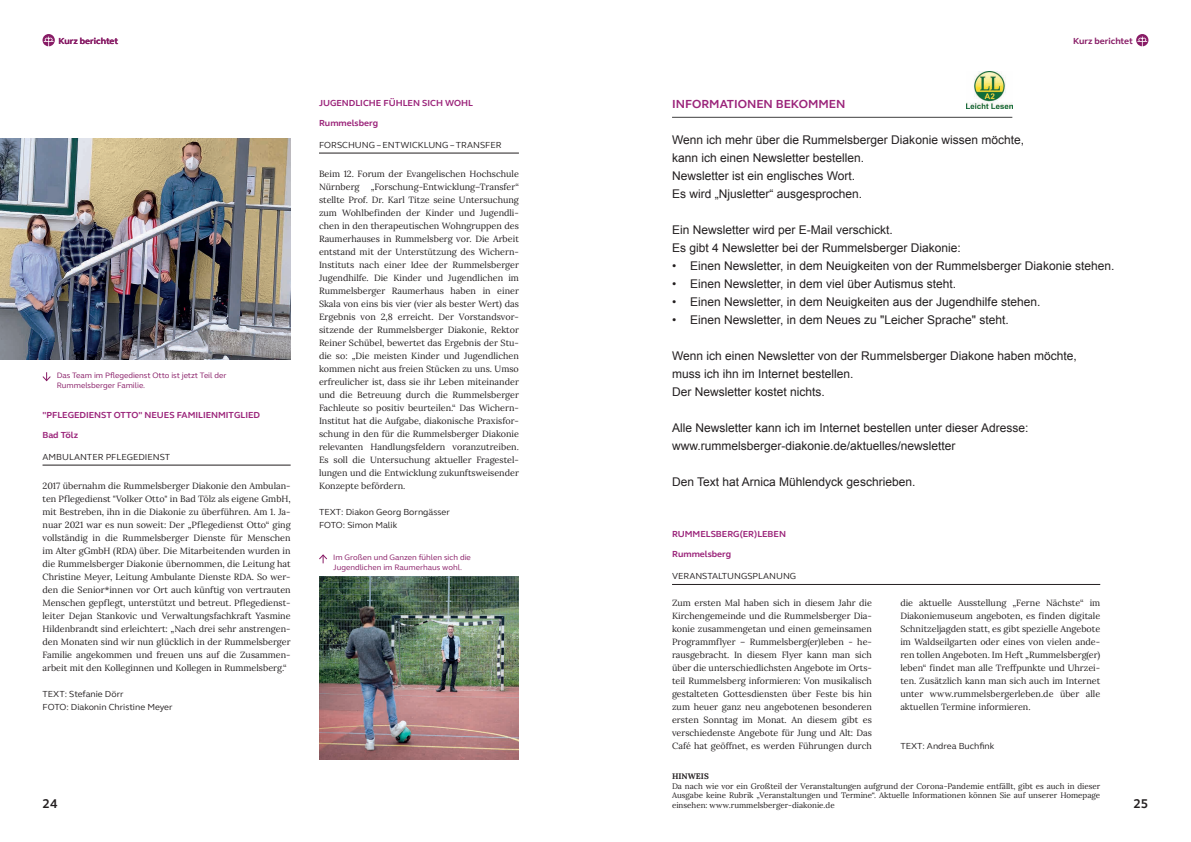
<style>
.page{position:relative;width:1191px;height:842px;background:#fff}
.page>*{position:absolute;margin:0;border:0;box-sizing:border-box;transform-origin:0 0}
.t1{font:700 13px "FS Elliot";color:#231f20}
.t2{font:12px/18px "Arial";color:#231f20}
.t3{font:700 12px "FS Elliot";color:#9b247a}
.t4{font:9px/13px "Lora";color:#231f20;text-align:justify}
.t5{font:9px/13px "FS Elliot";color:#231f20}
.t6{font:700 9px "FS Elliot";color:#9b247a}
.t7{font:700 9px "FS Elliot";color:#881c66}
.t8{font:8px/9.6px "Lora";color:#231f20;text-align:justify}
.t9{font:8px/9.6px "FS Elliot";color:#881c66}
.t10{font:700 8px "Lora";color:#231f20}
</style>
<div class="page">
<hr style="left:672px;top:117px;width:340px;height:1px;background:#3e3e3f">
<img style="left:967px;top:71px;width:45px;height:37px">
<hr style="left:43px;top:465px;width:248px;height:1px;background:#231f20">
<hr style="left:319px;top:153px;width:200px;height:1px;background:#231f20">
<hr style="left:672px;top:584px;width:428px;height:1px;background:#231f20">
<img style="left:0;top:138px;width:291px;height:221px">
<svg style="left:42px;top:372px;width:9px;height:10px"></svg>
<img style="left:319px;top:577px;width:200px;height:182px">
<svg style="left:319px;top:554px;width:8px;height:9px"></svg>
<svg style="left:43px;top:34px;width:12px;height:12px"></svg>
<svg style="left:1136px;top:34px;width:12px;height:12px"></svg>
<p class="t7" style="left:58px;top:34px;width:61px">Kurz berichtet</p>
<p class="t7" style="left:1073px;top:34px;width:61px">Kurz berichtet</p>
<p class="t9" style="left:57px;top:371px;width:171px">Das Team im Pflegedienst Otto ist jetzt Teil der<br>Rummelsberger Familie.</p>
<p class="t6" style="left:43px;top:409px;width:219px">"PFLEGEDIENST OTTO" NEUES FAMILIENMITGLIED</p>
<p class="t6" style="left:43px;top:429px;width:37px">Bad Tölz</p>
<p class="t5" style="left:43px;top:450px;width:129px">AMBULANTER PFLEGEDIENST</p>
<p class="t4" style="left:43px;top:479px;width:250px">2017 übernahm die Rummelsberger Diakonie den Ambulan&shy;ten Pflegedienst "Volker Otto" in Bad Tölz als eigene GmbH, mit Bestreben, ihn in die Diakonie zu überführen. Am 1. Ja&shy;nuar 2021 war es nun soweit: Der „Pflegedienst Otto“ ging vollständig in die Rummelsberger Dienste für Menschen im Alter gGmbH (RDA) über. Die Mitarbeitenden wurden in die Rummelsberger Diakonie übernommen, die Leitung hat Christine Meyer, Leitung Ambulante Dienste RDA. So wer&shy;den die Senior*innen vor Ort auch künftig von vertrauten Menschen gepflegt, unterstützt und betreut. Pflegedienst&shy;leiter Dejan Stankovic und Verwaltungsfachkraft Yasmine Hildenbrandt sind erleichtert: „Nach drei sehr anstrengen&shy;den Monaten sind wir nun glücklich in der Rummelsberger Familie angekommen und freuen uns auf die Zusammen&shy;arbeit mit den Kolleginnen und Kollegen in Rummelsberg.“</p>
<p class="t5" style="left:43px;top:687px;width:132px">TEXT: Stefanie Dörr<br>FOTO: Diakonin Christine Meyer</p>
<p class="t6" style="left:319px;top:97px;width:155px">JUGENDLICHE FÜHLEN SICH WOHL</p>
<p class="t6" style="left:319px;top:117px;width:61px">Rummelsberg</p>
<p class="t5" style="left:319px;top:138px;width:184px">FORSCHUNG – ENTWICKLUNG – TRANSFER</p>
<p class="t4" style="left:319px;top:167px;width:201px">Beim 12. Forum der Evangelischen Hochschule Nürnberg „Forschung-Entwicklung–Transfer“ stellte Prof. Dr. Karl Titze seine Untersuchung zum Wohlbefinden der Kinder und Jugendli&shy;chen in den therapeutischen Wohngruppen des Raumerhauses in Rummelsberg vor. Die Arbeit entstand mit der Unterstützung des Wichern-Instituts nach einer Idee der Rummelsberger Jugendhilfe. Die Kinder und Jugendlichen im Rummelsberger Raumerhaus haben in einer Skala von eins bis vier (vier als bester Wert) das Ergebnis von 2,8 erreicht. Der Vorstandsvor&shy;sitzende der Rummelsberger Diakonie, Rektor Reiner Schübel, bewertet das Ergebnis der Stu&shy;die so: „Die meisten Kinder und Jugendlichen kommen nicht aus freien Stücken zu uns. Umso erfreulicher ist, dass sie ihr Leben miteinander und die Betreuung durch die Rummelsberger Fachleute so positiv beurteilen.“ Das Wichern-Institut hat die Aufgabe, diakonische Praxisfor&shy;schung in den für die Rummelsberger Diakonie relevanten Handlungsfeldern voranzutreiben.<br>Es soll die Untersuchung aktueller Fragestel&shy;lungen und die Entwicklung zukunftsweisender Konzepte befördern.</p>
<p class="t5" style="left:319px;top:505px;width:132px">TEXT: Diakon Georg Borngässer<br>FOTO: Simon Malik</p>
<p class="t9" style="left:333px;top:553px;width:139px">Im Großen und Ganzen fühlen sich die<br>Jugendlichen im Raumerhaus wohl.</p>
<h2 class="t3" style="left:672px;top:96px;width:175px">INFORMATIONEN BEKOMMEN</h2>
<h2 class="t2" style="left:672px;top:131px;width:353px">Wenn ich mehr über die Rummelsberger Diakonie wissen möchte, kann ich einen Newsletter bestellen.<br>Newsletter ist ein englisches Wort.<br>Es wird „Njusletter“ ausgesprochen.</h2>
<h2 class="t2" style="left:672px;top:221px;width:290px">Ein Newsletter wird per E-Mail verschickt.<br>Es gibt 4 Newsletter bei der Rummelsberger Diakonie:</h2>
<h2 class="t2" style="left:672px;top:257px;width:444px">• Einen Newsletter, in dem Neuigkeiten von der Rummelsberger Diakonie stehen.</h2>
<h2 class="t2" style="left:672px;top:275px;width:286px">• Einen Newsletter, in dem viel über Autismus steht.</h2>
<h2 class="t2" style="left:672px;top:293px;width:370px">• Einen Newsletter, in dem Neuigkeiten aus der Jugendhilfe stehen.</h2>
<h2 class="t2" style="left:672px;top:311px;width:338px">• Einen Newsletter, in dem Neues zu "Leicher Sprache" steht.</h2>
<h2 class="t2" style="left:672px;top:347px;width:406px">Wenn ich einen Newsletter von der Rummelsberger Diakone haben möchte, muss ich ihn im Internet bestellen.<br>Der Newsletter kostet nichts.</h2>
<h2 class="t2" style="left:672px;top:419px;width:358px">Alle Newsletter kann ich im Internet bestellen unter dieser Adresse: www.rummelsberger-diakonie.de/aktuelles/newsletter</h2>
<h2 class="t2" style="left:672px;top:473px;width:245px">Den Text hat Arnica Mühlendyck geschrieben.</h2>
<p class="t6" style="left:672px;top:528px;width:115px">RUMMELSBERG(ER)LEBEN</p>
<p class="t6" style="left:672px;top:548px;width:61px">Rummelsberg</p>
<p class="t5" style="left:672px;top:570px;width:126px">VERANSTALTUNGSPLANUNG</p>
<p class="t4" style="left:672px;top:596px;width:201px">Zum ersten Mal haben sich in diesem Jahr die Kirchengemeinde und die Rummelsberger Dia&shy;konie zusammengetan und einen gemeinsamen Programmflyer – Rummelsberg(er)leben - he&shy;rausgebracht. In diesem Flyer kann man sich über die unterschiedlichsten Angebote im Orts&shy;teil Rummelsberg informieren: Von musikalisch gestalteten Gottesdiensten über Feste bis hin zum heuer ganz neu angebotenen besonderen ersten Sonntag im Monat. An diesem gibt es verschiedenste Angebote für Jung und Alt: Das Café hat geöffnet, es werden Führungen durch</p>
<p class="t4" style="left:900px;top:596px;width:201px">die aktuelle Ausstellung „Ferne Nächste“ im Diakoniemuseum angeboten, es finden digitale Schnitzeljagden statt, es gibt spezielle Angebote im Waldseilgarten oder eines von vielen ande&shy;ren tollen Angeboten. Im Heft „Rummelsberg(er) leben“ findet man alle Treffpunkte und Uhrzei&shy;ten. Zusätzlich kann man sich auch im Internet unter www.rummelsbergerleben.de über alle aktuellen Termine informieren.</p>
<p class="t5" style="left:900px;top:739px;width:96px">TEXT: Andrea Buchfink</p>
<p class="t10" style="left:672px;top:769px;width:38px">HINWEIS</p>
<p class="t8" style="left:672px;top:781px;width:430px">Da nach wie vor ein Großteil der Veranstaltungen aufgrund der Corona-Pandemie entfällt, gibt es auch in dieser Ausgabe keine Rubrik „Veranstaltungen und Termine“. Aktuelle Informationen können Sie auf unserer Homepage einsehen: www.rummelsberger-diakonie.de</p>
<h1 class="t1" style="left:43px;top:795px;width:16px">24</h1>
<h1 class="t1" style="left:1133px;top:795px;width:16px">25</h1>
</div>
